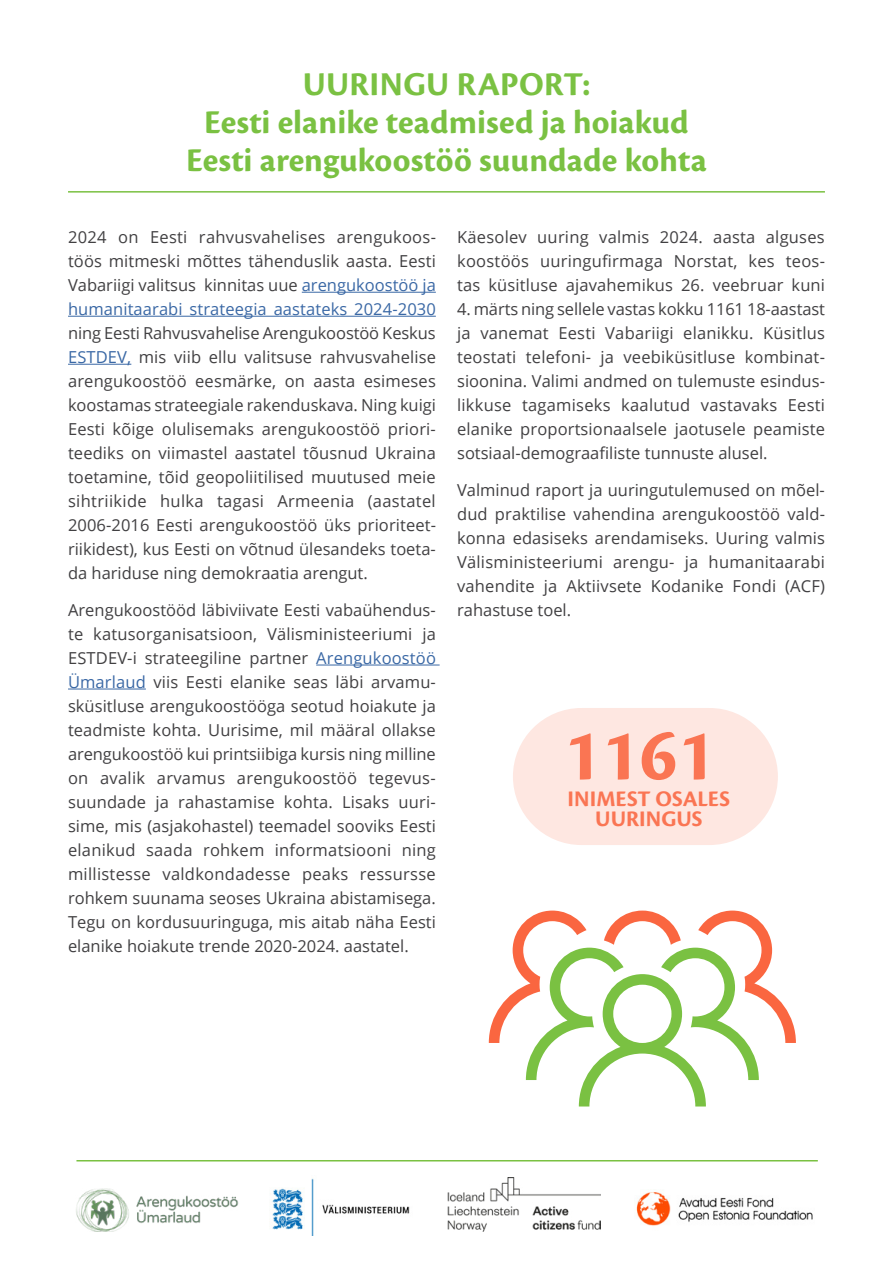
<style>
.page{position:relative;width:893px;height:1263px;background:#fff}
.page>*{position:absolute;margin:0;border:0;box-sizing:border-box;transform-origin:0 0}
.t1{font:700 76.05px "Cronos Pro";color:#fa7553}
.t2{font:700 34.65px/38.1px "Cronos Pro";letter-spacing:.005em;color:#7ac142;text-align:center}
.t3{font:700 23.1px/19.5px "Cronos Pro";color:#fa7553;text-align:center}
.t4{font:16.5px/24px "Open Sans";letter-spacing:.005em;color:#414042;text-align:justify}
.s1{color:#3a68a5}
</style>
<div class="page">
<hr style="left:302px;top:292px;width:134px;height:1px;background:#3a68a5">
<hr style="left:68px;top:316px;width:368px;height:1px;background:#3a68a5">
<hr style="left:68px;top:364px;width:63px;height:1px;background:#3a68a5">
<hr style="left:316px;top:665px;width:124px;height:1px;background:#3a68a5">
<hr style="left:68px;top:689px;width:78px;height:1px;background:#3a68a5">
<img style="left:270px;top:1178px;width:140px;height:57px">
<img style="left:76px;top:1188px;width:163px;height:43px">
<hr style="left:76px;top:1160px;width:742px;height:1px;background:#7ac142">
<hr style="left:68px;top:191px;width:757px;height:2px;background:#7ac142">
<div style="left:513px;top:708px;width:265px;height:137px;background:#fee7e1;border-radius:69px"></div>
<svg style="left:489px;top:910px;width:307px;height:196px"></svg>
<img style="left:447px;top:1178px;width:153px;height:53px">
<img style="left:636px;top:1192px;width:177px;height:34px">
<h2 class="t2" style="left:186px;top:66px;width:522px">UURINGU RAPORT:<br>Eesti elanike teadmised ja hoiakud<br>Eesti arengukoostöö suundade kohta</h2>
<p class="t4" style="left:68px;top:225px;width:369px">2024 on Eesti rahvusvahelises arengukoos&shy;töös mitmeski mõttes tähenduslik aasta. Eesti Vabariigi valitsus kinnitas uue <span class="s1">arengukoostöö ja humanitaarabi strateegia aastateks 2024-2030</span></p>
<p class="t4" style="left:68px;top:321px;width:369px">ning Eesti Rahvusvahelise Arengukoostöö Keskus <span class="s1">ESTDEV,</span> mis viib ellu valitsuse rahvusvahelise arengukoostöö eesmärke, on aasta esimeses koostamas strateegiale rakenduskava. Ning kuigi Eesti kõige olulisemaks arengukoostöö priori&shy;teediks on viimastel aastatel tõusnud Ukraina toetamine, tõid geopoliitilised muutused meie sihtriikide hulka tagasi Armeenia (aastatel 2006-2016 Eesti arengukoostöö üks prioriteet&shy;riikidest), kus Eesti on võtnud ülesandeks toeta&shy;da hariduse ning demokraatia arengut.</p>
<p class="t4" style="left:68px;top:597px;width:369px;text-align:left">Arengukoostööd läbiviivate Eesti vabaühendus&shy;te katusorganisatsioon, Välisministeeriumi ja ESTDEV-i strateegiline partner <span class="s1">Arengukoostöö Ümarlaud</span> viis Eesti elanike seas lä bi arvamu&shy;skü sitluse arengukoostööga seotud hoiakute ja teadmiste kohta. Uurisime, mil mää ral ollakse arengukoostöö kui printsiibiga kursis ning milline on avalik arvamus arengukoostöö</p>
<p class="t4" style="left:68px;top:765px;width:369px;text-indent:301px">tegevus&shy;suundade ja rahastamise kohta. Lisaks uuri&shy;sime, mis (asjakohastel) teemadel sooviks Eesti elanikud saada rohkem informatsiooni ning millistesse valdkondadesse peaks ressursse rohkem suunama seoses Ukraina abistamisega.<br>Tegu on kordusuuringuga, mis aitab nä ha Eesti elanike hoiakute trende 2020-2024. aastatel.</p>
<p class="t4" style="left:457px;top:225px;width:369px">Kä esolev uuring valmis 2024. aasta alguses koostöös uuringufirmaga Norstat, kes teos&shy;tas küsitluse ajavahemikus 26. veebruar kuni</p>
<p class="t4" style="left:457px;top:297px;width:369px">4. märts ning sellele vastas kokku 1161 18-aastast ja vanemat Eesti Vabariigi elanikku. Küsitlus teostati telefoni- ja veebiküsitluse kombinat&shy;sioonina. Valimi andmed on tulemuste esindus&shy;likkuse tagamiseks kaalutud vastavaks Eesti elanike proportsionaalsele jaotusele peamiste sotsiaal-demograafiliste tunnuste alusel.</p>
<p class="t4" style="left:457px;top:478px;width:369px">Valminud raport ja uuringutulemused on mõel&shy;dud praktilise vahendina arengukoostöö</p>
<p class="t4" style="left:457px;top:502px;width:369px;text-indent:330px">vald&shy;konna edasiseks arendamiseks. Uuring valmis Vä lisministeeriumi arengu- ja humanitaarabi vahendite ja Aktiivsete Kodanike Fondi (ACF) rahastuse toel.</p>
<h1 class="t1" style="left:563px;top:712px;width:153px">1161</h1>
<h3 class="t3" style="left:568px;top:789px;width:164px">INIMEST OSALES<br>UURINGUS</h3>
</div>
